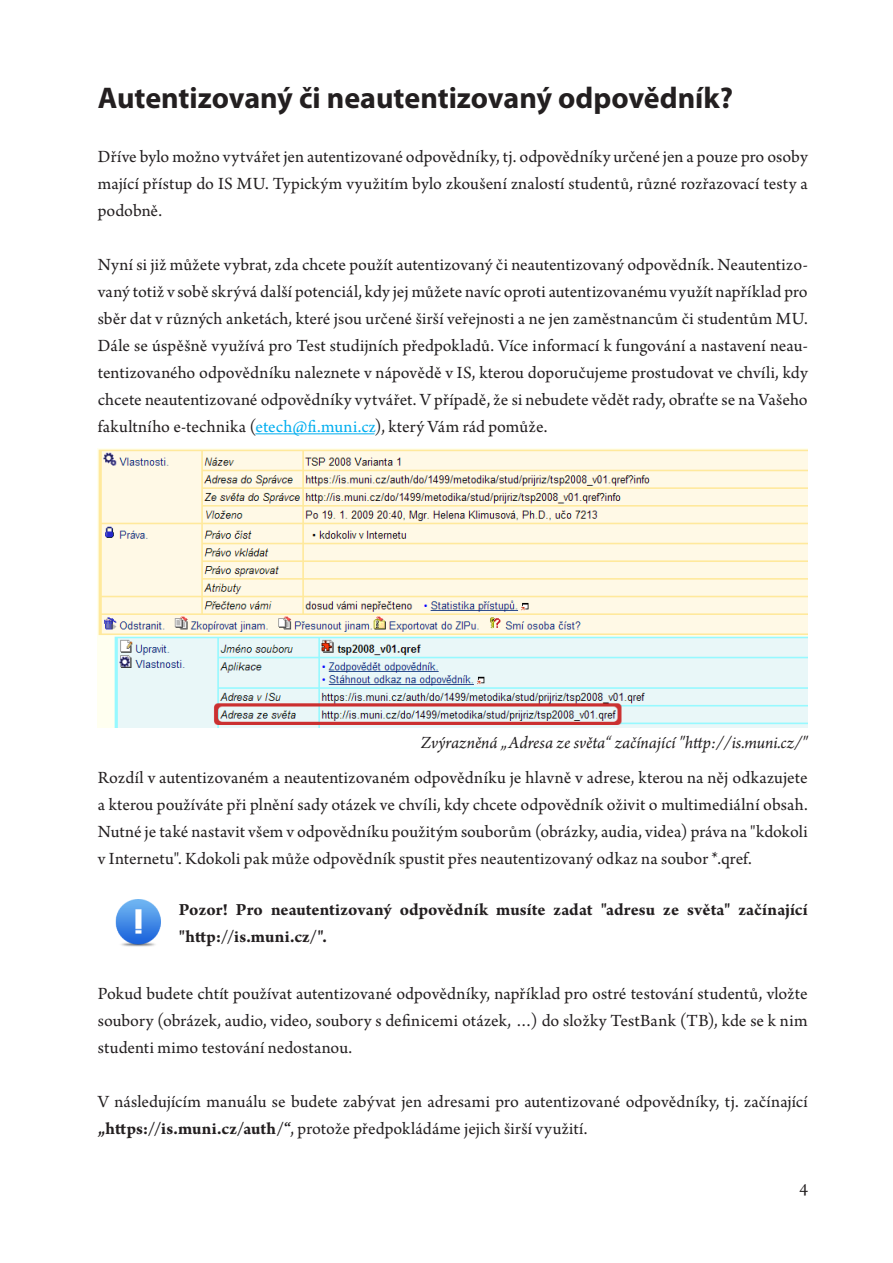
<style>
.page{position:relative;width:893px;height:1263px;background:#fff}
.page>*{position:absolute;margin:0;border:0;box-sizing:border-box;transform-origin:0 0}
.t1{font:700 30px "Myriad Pro";color:#231f20}
.Základný_text{font:18px/27px "Arno Pro";letter-spacing:.005em;color:#231f20;text-align:justify}
.Paragraph_Style_1{font:700 18px/27px "Arno Pro";letter-spacing:.005em;color:#231f20}
.Paragraph_Style_1-2{font:italic 18px "Arno Pro";color:#231f20}
.s1{color:#00aeef}
.s2{font-weight:700}
</style>
<div class="page">
<hr style="left:255px;top:433px;width:120px;height:1px;background:#00aeef">
<img style="left:98px;top:449px;width:710px;height:279px">
<img style="left:115px;top:899px;width:46px;height:48px">
<p class="t1" style="left:98px;top:78px;width:637px">Autentizovaný či neautentizovaný odpovědník?</p>
<p class="Základný_text" style="left:98px;top:144px;width:711px">Dříve bylo možno vytvářet jen autentizované odpovědníky, tj. odpovědníky určené jen a pouze pro osoby mající přístup do IS MU. Typickým využitím bylo zkoušení znalostí studentů, různé rozřazovací testy a podobně.</p>
<p class="Základný_text" style="left:98px;top:252px;width:712px">Nyní si již můžete vybrat, zda chcete použít autentizovaný či neautentizovaný odpovědník. Neautentizo&shy;vaný totiž v sobě skrývá další potenciál, kdy jej můžete navíc oproti autentizovanému využít například pro sběr dat v různých anketách, které jsou určené širší veřejnosti a ne jen zaměstnancům či studentům MU.<br>Dále se úspěšně využívá pro Test studijních předpokladů. Více informací k fungování a nastavení neau&shy;tentizovaného odpovědníku naleznete v nápovědě v IS, kterou doporučujeme prostudovat ve chvíli, kdy chcete neautentizované odpovědníky vytvářet. V případě, že si nebudete vědět rady, obraťte se na Vašeho fakultního e-technika (<span class="s1">etech@fi.muni.cz</span>), který Vám rád pomůže.</p>
<p class="Paragraph_Style_1-2" style="left:421px;top:732px;width:389px">Zvýrazněná „Adresa ze světa“ začínající "http://is.muni.cz/"</p>
<p class="Základný_text" style="left:98px;top:765px;width:712px">Rozdíl v autentizovaném a neautentizovaném odpovědníku je hlavně v adrese, kterou na něj odkazujete a kterou používáte při plnění sady otázek ve chvíli, kdy chcete odpovědník oživit o multimediální obsah.<br>Nutné je také nastavit všem v odpovědníku použitým souborům (obrázky, audia, videa) práva na "kdokoli v Internetu". Kdokoli pak může odpovědník spustit přes neautentizovaný odkaz na soubor *.qref.</p>
<p class="Paragraph_Style_1" style="left:179px;top:897px;width:630px">Pozor! Pro neautentizovaný odpovědník musíte zadat "adresu ze světa" začínající "http://is.muni.cz/".</p>
<p class="Základný_text" style="left:98px;top:981px;width:711px">Pokud budete chtít používat autentizované odpovědníky, například pro ostré testování studentů, vložte soubory (obrázek, audio, video, soubory s definicemi otázek, …) do složky TestBank (TB), kde se k nim studenti mimo testování nedostanou.</p>
<p class="Základný_text" style="left:98px;top:1089px;width:711px">V následujícím manuálu se budete zabývat jen adresami pro autentizované odpovědníky, tj. začínající <span class="s2">„https://is.muni.cz/auth/“</span>, protože předpokládáme jejich širší využití.</p>
<p class="Základný_text" style="left:799px;top:1177px;width:10px">4</p>
</div>
